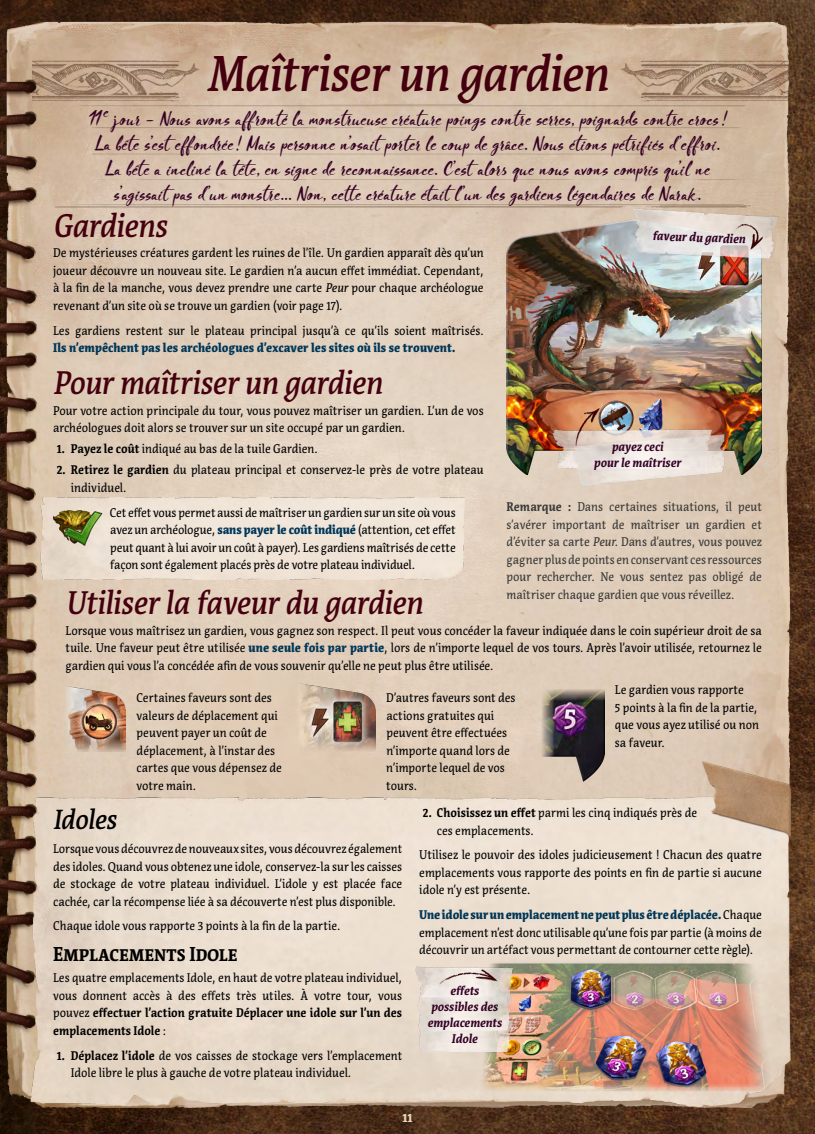
<style>
.page{position:relative;width:815px;height:1134px;background:#fff}
.page>*{position:absolute;margin:0;border:0;box-sizing:border-box;transform-origin:0 0}
.t1{font:italic 500 50px "Acuta";letter-spacing:-.02em;color:#44000e;scale:.9 1}
.t2{font:italic 500 32.5px "Acuta";letter-spacing:-.02em;color:#44000e;scale:.9 1}
.t3{font:italic 500 27.5px "Acuta";letter-spacing:-.02em;color:#000;scale:.9 1}
.t4{font:700 20px "Acuta";letter-spacing:-.005em;color:#000;scale:.9 1}
.t5{font:16.88px/25px "Blooms";letter-spacing:.02em;color:#340024;text-align:center}
.t6{font:12.5px/17.5px "Acuta";color:#000;text-align:justify;scale:.9 1}
.t7{font:12.5px/17.5px "Acuta";color:#383937;text-align:justify;scale:.9 1}
.t8{font:italic 700 12.5px/16.2px "Acuta";color:#340024;text-align:center;scale:.9 1}
.t9{font:900 12.5px "Acuta";color:#003657;scale:.9 1}
.t10{font:900 12.5px "Acuta";color:#e7d5b5;scale:.9 1}
.s1{font-style:italic}
.s2{font-weight:700}
.s3{font-weight:900;color:#003657}
</style>
<div class="page">
<img style="left:0;top:0;width:815px;height:1134px">
<div style="left:505px;top:218px;width:256px;height:257px;background:#fff;opacity:.75"></div>
<div style="left:507px;top:243px;width:256px;height:233px;background:#000;opacity:.75"></div>
<img style="left:31px;top:762px;width:777px;height:362px">
<img style="left:39px;top:498px;width:425px;height:81px">
<img style="left:33px;top:60px;width:166px;height:42px">
<img style="left:620px;top:60px;width:168px;height:42px">
<img style="left:55px;top:101px;width:705px;height:106px">
<img style="left:452px;top:956px;width:328px;height:178px">
<img style="left:53px;top:504px;width:50px;height:43px">
<img style="left:51px;top:679px;width:75px;height:72px">
<img style="left:291px;top:679px;width:85px;height:72px">
<img style="left:530px;top:679px;width:10px;height:102px">
<div style="left:540px;top:678px;width:65px;height:104px;background:#dfcdba"></div>
<div style="left:541px;top:679px;width:64px;height:103px;background:#000;opacity:.75"></div>
<img style="left:612px;top:208px;width:174px;height:72px">
<img style="left:552px;top:430px;width:181px;height:72px">
<img style="left:569px;top:398px;width:38px;height:60px">
<img style="left:730px;top:208px;width:38px;height:60px">
<img style="left:415px;top:966px;width:100px;height:86px">
<img style="left:438px;top:959px;width:60px;height:38px">
<h1 class="t1" style="left:207px;top:43px;width:448px">Maîtriser un gardien</h1>
<p class="t5" style="left:88px;top:107px;width:641px">11 <sup>e</sup> jour – Nous avons affronté la monstrueuse créature poings contre serres, poignards contre crocs!<br>La bête s’est effondrée ! Mais personne n’osait porter le coup de grâce. Nous étions pétrifiés d ’effroi.<br>La bête a incliné la tête, en signe de reconnaissance. C’est alors que nous avons compris qu’il ne s’agissait pas d ’un monstre... Non, cette créature était l’un des gardiens légendaires de Narak.</p>
<h2 class="t2" style="left:53px;top:206px;width:128px">Gardiens</h2>
<p class="t6" style="left:53px;top:244px;width:480px">De mystérieuses créatures gardent les ruines de l’île. Un gardien apparaît dès qu’un joueur découvre un nouveau site. Le gardien n’a aucun effet immédiat. Cependant, à la fin de la manche, vous devez prendre une carte <span class="s1">Peur</span> pour chaque archéologue revenant d’un site où se trouve un gardien (voir page 17).</p>
<p class="t6" style="left:53px;top:321px;width:480px">Les gardiens restent sur le plateau principal jusqu’à ce qu’ils soient maîtrisés.</p>
<p class="t9" style="left:53px;top:340px;width:449px">Ils n’empêchent pas les archéologues d’excaver les sites où ils se trouvent.</p>
<h2 class="t2" style="left:53px;top:363px;width:367px">Pour maîtriser un gardien</h2>
<p class="t6" style="left:53px;top:402px;width:480px">Pour votre action principale du tour, vous pouvez maîtriser un gardien. L’un de vos archéologues doit alors se trouver sur un site occupé par un gardien.</p>
<p class="t6" style="left:57px;top:440px;width:292px"><span class="s2">1. Payez le coût</span> indiqué au bas de la tuile Gardien.</p>
<p class="t6" style="left:71px;top:461px;width:460px;text-indent:-14px"><span class="s2">2. Retirez le gardien</span> du plateau principal et conservez-le près de votre plateau individuel.</p>
<p class="t8" style="left:653px;top:228px;width:105px;rotate:2deg">faveur du gardien</p>
<p class="t8" style="left:594px;top:438px;width:98px">payez ceci<br>pour le maîtriser</p>
<p class="t7" style="left:507px;top:498px;width:285px"><span class="s2">Remarque :</span> Dans certaines situations, il peut s’avérer important de maîtriser un gardien et d’éviter sa carte <span class="s1">Peur</span>. Dans d’autres, vous pouvez gagner plus de points en conservant ces ressources pour rechercher. Ne vous sentez pas obligé de maîtriser chaque gardien que vous réveillez.</p>
<p class="t6" style="left:110px;top:504px;width:386px">Cet effet vous permet aussi de maîtriser un gardien sur un site où vous avez un archéologue, <span class="s3">sans payer le coût indiqué</span> (attention, cet effet peut quant à lui avoir un coût à payer). Les gardiens maîtrisés de cette façon sont également placés près de votre plateau individuel.</p>
<h2 class="t2" style="left:66px;top:583px;width:398px">Utiliser la faveur du gardien</h2>
<p class="t6" style="left:66px;top:621px;width:775px">Lorsque vous maîtrisez un gardien, vous gagnez son respect. Il peut vous concéder la faveur indiquée dans le coin supérieur droit de sa tuile. Une faveur peut être utilisée <span class="s3">une seule fois par partie</span>, lors de n’importe lequel de vos tours. Après l’avoir utilisée, retournez le gardien qui vous l’a concédée afin de vous souvenir qu’elle ne peut plus être utilisée.</p>
<p class="t6" style="left:136px;top:689px;width:163px;text-align:left">Certaines faveurs sont des valeurs de déplacement qui peuvent payer un coût de déplacement, à l’instar des cartes que vous dépensez de votre main.</p>
<p class="t6" style="left:386px;top:689px;width:145px;text-align:left">D’autres faveurs sont des actions gratuites qui peuvent être effectuées n’importe quand lors de n’importe lequel de vos tours.</p>
<p class="t6" style="left:615px;top:681px;width:162px;text-align:left">Le gardien vous rapporte<br>5 points à la fin de la partie, que vous ayez utilisé ou non sa faveur.</p>
<h3 class="t3" style="left:53px;top:802px;width:72px">Idoles</h3>
<p class="t6" style="left:53px;top:840px;width:389px">Lorsque vous découvrez de nouveaux sites, vous découvrez également des idoles. Quand vous obtenez une idole, conservez-la sur les caisses de stockage de votre plateau individuel. L’idole y est placée face cachée, car la récompense liée à sa découverte n’est plus disponible.</p>
<p class="t6" style="left:53px;top:917px;width:321px">Chaque idole vous rapporte 3 points à la fin de la partie.</p>
<h3 class="t4" style="left:53px;top:942px;width:206px">Emplacements Idole</h3>
<p class="t6" style="left:53px;top:969px;width:389px">Les quatre emplacements Idole, en haut de votre plateau individuel, vous donnent accès à des effets très utiles. À votre tour, vous pouvez <span class="s2">effectuer l’action gratuite Déplacer une idole sur l’un des emplacements Idole</span> :</p>
<p class="t6" style="left:71px;top:1046px;width:370px;text-indent:-14px"><span class="s2">1. Déplacez l’idole</span> de vos caisses de stockage vers l’emplacement<br>Idole libre le plus à gauche de votre plateau individuel.</p>
<p class="t6" style="left:437px;top:804px;width:291px;text-indent:-14px"><span class="s2">2. Choisissez un effet</span> parmi les cinq indiqués près de ces emplacements.</p>
<p class="t6" style="left:419px;top:846px;width:382px">Utilisez le pouvoir des idoles judicieusement ! Chacun des quatre emplacements vous rapporte des points en fin de partie si aucune idole n’y est présente.</p>
<p class="t6" style="left:419px;top:906px;width:382px"><span class="s3">Uneidole sur un emplacement ne peut plus être déplacée.</span> Chaque emplacement n’est donc utilisable qu’une fois par partie (à moins de découvrir un artéfact vous permettant de contourner cette règle).</p>
<p class="t8" style="left:427px;top:982px;width:84px">effets possibles des emplacements<br>Idole</p>
<p class="t10" style="left:402px;top:1110px;width:13px">11</p>
</div>
